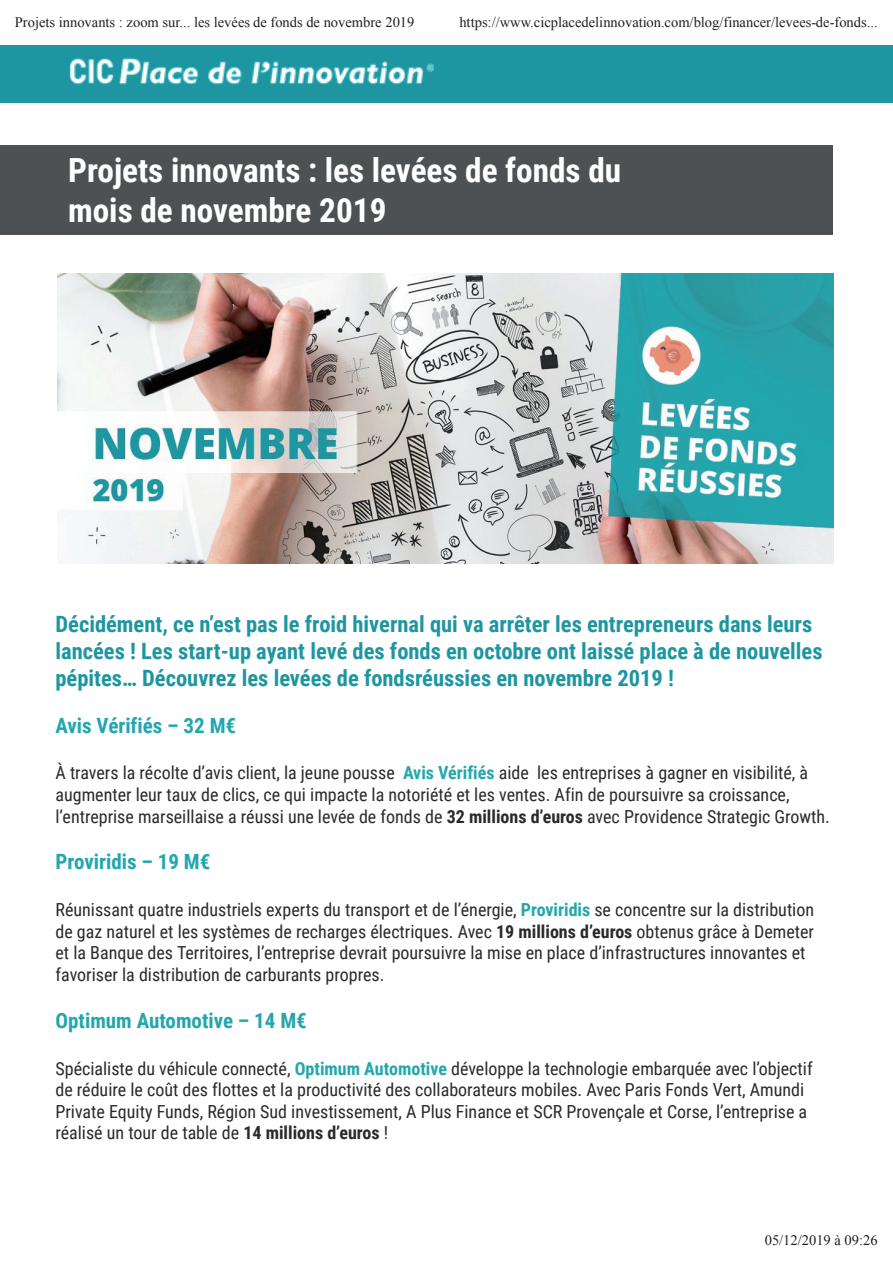
<style>
.page{position:relative;width:893px;height:1263px;background:#fff}
.page>*{position:absolute;margin:0;border:0;box-sizing:border-box;transform-origin:0 0}
.t1{font:700 33.3px/39.9px "Roboto Condensed";color:#fff}
.t2{font:700 22.5px/27px "Roboto Condensed";color:#1e96a1}
.t3{font:700 21px "Roboto Condensed";color:#23a6ae}
.t4{font:18px/21.6px "Roboto Condensed";color:#282a2c}
.t5{font:14.55px "Times New Roman";color:#231f20}
.s1{font-weight:700;color:#23a6ae}
.s2{font-weight:700}
</style>
<div class="page">
<div style="left:0;top:145px;width:832px;height:90px;background:#4e5154"></div>
<img style="left:58px;top:273px;width:775px;height:291px">
<img style="left:0;top:45px;width:893px;height:57px">
<p class="t5" style="left:15px;top:12px;width:401px">Projets innovants : zoom sur... les levées de fonds de novembre 2019</p>
<p class="t5" style="left:459px;top:12px;width:420px">https://www.cicplacedelinnovation.com/blog/financer/levees-de-fonds...</p>
<h1 class="t1" style="left:68px;top:149px;width:554px">Projets innovants : les levées de fonds du mois de novembre 2019</h1>
<p class="t2" style="left:56px;top:610px;width:768px">Décidément, ce n’est pas le froid hivernal qui va arrêter les entrepreneurs dans leurs lancées ! Les start-up ayant levé des fonds en octobre ont laissé place à de nouvelles pépites… Découvrez les levées de fondsréussies en novembre 2019 !</p>
<p class="t3" style="left:56px;top:710px;width:182px">Avis Vérifiés – 32 M€</p>
<p class="t4" style="left:56px;top:762px;width:776px">À travers la récolte d’avis client, la jeune pousse <span class="s1">Avis Vérifiés</span> aide les entreprises à gagner en visibilité, à augmenter leur taux de clics, ce qui impacte la notoriété et les ventes. Afin de poursuivre sa croissance, l’entreprise marseillaise a réussi une levée de fonds de <span class="s2">32 millions d’euros</span> avec Providence Strategic Growth.</p>
<p class="t3" style="left:56px;top:847px;width:156px">Proviridis – 19 M€</p>
<p class="t4" style="left:56px;top:898px;width:760px">Réunissant quatre industriels experts du transport et de l’énergie, <span class="s1">Proviridis</span> se concentre sur la distribution de gaz naturel et les systèmes de recharges électriques. Avec <span class="s2">19 millions d’euros</span> obtenus grâce à Demeter et la Banque des Territoires, l’entreprise devrait poursuivre la mise en place d’infrastructures innovantes et favoriser la distribution de carburants propres.</p>
<p class="t3" style="left:56px;top:1006px;width:253px">Optimum Automotive – 14 M€</p>
<p class="t4" style="left:56px;top:1057px;width:759px">Spécialiste du véhicule connecté, <span class="s1">Optimum Automotive</span> développe la technologie embarquée avec l’objectif de réduire le coût des flottes et la productivité des collaborateurs mobiles. Avec Paris Fonds Vert, Amundi Private Equity Funds, Région Sud investissement, A Plus Finance et SCR Provençale et Corse, l’entreprise a réalisé un tour de table de <span class="s2">14 millions d’euros</span> !</p>
<p class="t5" style="left:765px;top:1230px;width:114px">05/12/2019 à 09:26</p>
</div>
